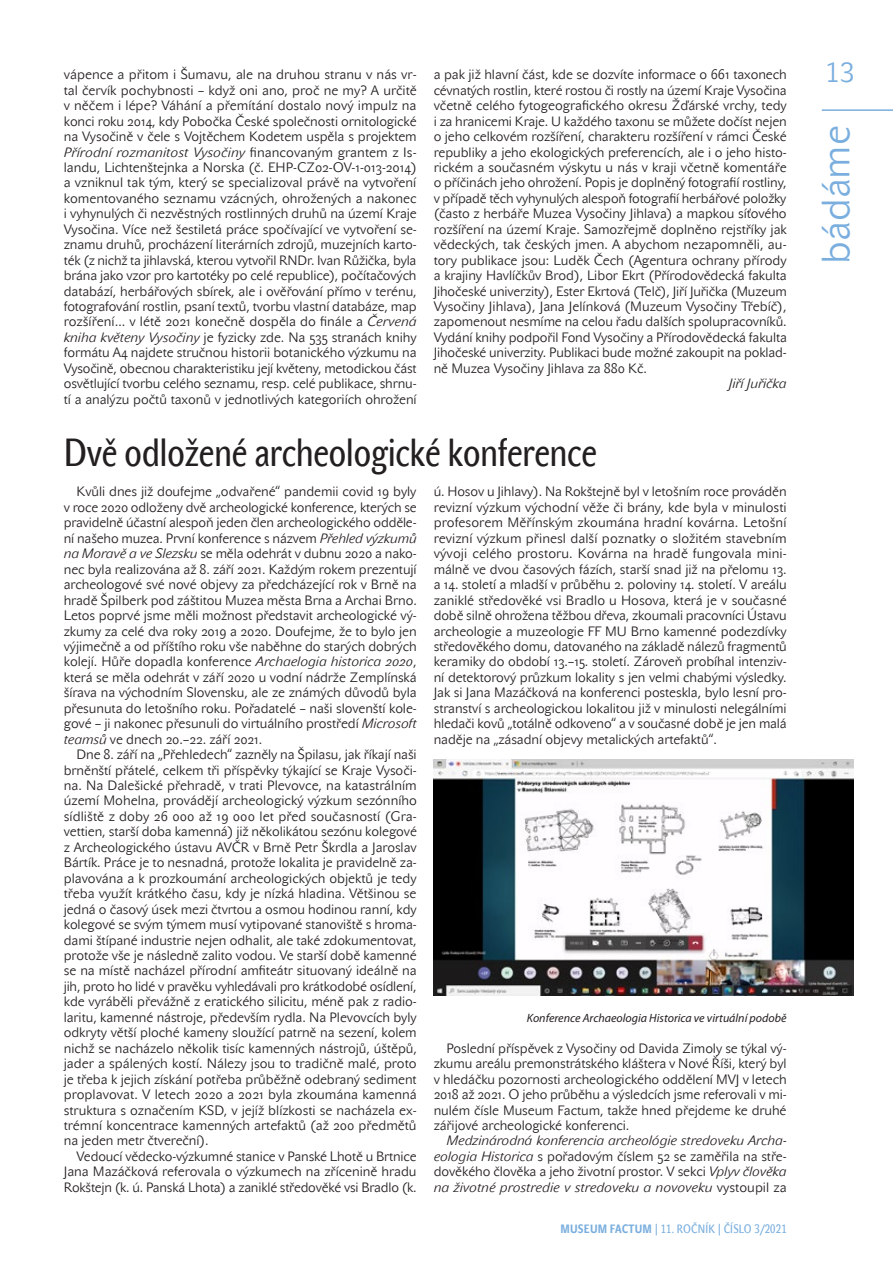
<style>
.page{position:relative;width:893px;height:1263px;background:#fff}
.page>*{position:absolute;margin:0;border:0;box-sizing:border-box;transform-origin:0 0}
.t1{font:39px "John Sans Cond Text CE";color:#231f20}
.kapitola{font:39px "John Sans Lite CE";color:#79aede}
.t2{font:27px "John Sans Lite SCCE";color:#79aede}
.blok{font:13.5px/15.5px "John Sans Lite CE";letter-spacing:-.005em;color:#231f20;text-align:justify}
.blok-2{font:italic 13.5px/15.5px "John Sans Lite CE";color:#231f20;text-align:justify}
.blok_-_podpis{font:italic 13.5px "John Sans Lite CE";letter-spacing:-.005em;color:#231f20}
.popiska{font:italic 12px "Myriad Pro";color:#231f20}
.t3{font:12px "John Sans Cond Text SCCE";letter-spacing:.02em;color:#79aede}
.s1{font-style:italic}
.s2{font-style:normal}
.s3{font-weight:700}
</style>
<div class="page">
<hr style="left:822px;top:109px;width:71px;height:2px;background:#79aede">
<img style="left:434px;top:759px;width:420px;height:236px">
<p class="blok" style="left:64px;top:67px;width:355px">vápence a přitom i Šumavu, ale na druhou stranu v nás vr&shy;tal červík pochybnosti – když oni ano, proč ne my? A určitě v něčem i lépe? Váhání a přemítání dostalo nový impulz na konci roku 2014, kdy Pobočka České společnosti ornitologické na Vysočině v čele s Vojtěchem Kodetem uspěla s projektem <span class="s1">Přírodní rozmanitost Vysočiny</span> financovaným grantem z Is&shy;landu, Lichtenštejnka a Norska (č. EHP-CZ02-OV-1-013-2014) a vzniknul tak tým, který se specializoval právě na vytvoření komentovaného seznamu vzácných, ohrožených a nakonec i vyhynulých či nezvěstných rostlinných druhů na území Kraje Vysočina. Více než šestiletá práce spočívající ve vytvoření se&shy;znamu druhů, procházení literárních zdrojů, muzejních karto&shy;ték (z nichž ta jihlavská, kterou vytvořil RNDr. Ivan Růžička, byla brána jako vzor pro kartotéky po celé republice), počítačových databází, herbářových sbírek, ale i ověřování přímo v terénu, fotografování rostlin, psaní textů, tvorbu vlastní databáze, map rozšíření… v létě 2021 konečně dospěla do finále a <span class="s1">Červená kniha květeny Vysočiny</span> je fyzicky zde. Na 535 stranách knihy formátu A4 najdete stručnou historii botanického výzkumu na Vysočině, obecnou charakteristiku její květeny, metodickou část osvětlující tvorbu celého seznamu, resp. celé publikace, shrnu&shy;tí a analýzu počtů taxonů v jednotlivých kategoriích ohrožení</p>
<p class="blok" style="left:434px;top:67px;width:355px">a pak již hlavní část, kde se dozvíte informace o 661 taxonech cévnatých rostlin, které rostou či rostly na území Kraje Vysočina včetně celého fytogeografického okresu Žďárské vrchy, tedy i za hranicemi Kraje. U každého taxonu se můžete dočíst nejen o jeho celkovém rozšíření, charakteru rozšíření v rámci České republiky a jeho ekologických preferencích, ale i o jeho histo&shy;rickém a současném výskytu u nás v kraji včetně komentáře o příčinách jeho ohrožení. Popis je doplněný fotografií rostliny, v případě těch vyhynulých alespoň fotografií herbářové položky (často z herbáře Muzea Vysočiny Jihlava) a mapkou síťového rozšíření na území Kraje. Samozřejmě doplněno rejstříky jak vědeckých, tak českých jmen. A abychom nezapomněli, au&shy;tory publikace jsou: Luděk Čech (Agentura ochrany přírody a krajiny Havlíčkův Brod), Libor Ekrt (Přírodovědecká fakulta Jihočeské univerzity), Ester Ekrtová (Telč), Jiří Juřička (Muzeum Vysočiny Jihlava), Jana Jelínková (Muzeum Vysočiny Třebíč), zapomenout nesmíme na celou řadu dalších spolupracovníků.<br>Vydání knihy podpořil Fond Vysočiny a Přírodovědecká fakulta Jihočeské univerzity. Publikaci bude možné zakoupit na poklad&shy;ně Muzea Vysočiny Jihlava za 880 Kč.</p>
<p class="blok_-_podpis" style="left:729px;top:376px;width:59px">Jiří Juřička</p>
<h1 class="t1" style="left:64px;top:430px;width:535px">Dvě odložené archeologické konference</h1>
<p class="blok" style="left:64px;top:484px;width:355px;text-indent:13px">Kvůli dnes již doufejme „odvařené“ pandemii covid 19 byly v roce 2020 odloženy dvě archeologické konference, kterých se pravidelně účastní alespoň jeden člen archeologického odděle&shy;ní našeho muzea. První konference s názvem <span class="s1">Přehled výzkumů na Moravě a ve Slezsku</span> se měla odehrát v dubnu 2020 a nako&shy;nec byla realizována až 8. září 2021. Každým rokem prezentují archeologové své nové objevy za předcházející rok v Brně na hradě Špilberk pod záštitou Muzea města Brna a Archai Brno.<br>Letos poprvé jsme měli možnost představit archeologické vý&shy;zkumy za celé dva roky 2019 a 2020. Doufejme, že to bylo jen výjimečně a od příštího roku vše naběhne do starých dobrých kolejí. Hůře dopadla konference <span class="s1">Archaelogia historica 2020</span>, která se měla odehrát v září 2020 u vodní nádrže Zemplínská šírava na východním Slovensku, ale ze známých důvodů byla přesunuta do letošního roku. Pořadatelé – naši slovenští kole&shy;gové – ji nakonec přesunuli do virtuálního prostředí <span class="s1">Microsoft teamsů</span> ve dnech 20.–22. září 2021.</p>
<p class="blok" style="left:64px;top:747px;width:355px;text-indent:13px">Dne 8. září na „Přehledech“ zazněly na Špilasu, jak říkají naši brněnští přátelé, celkem tři příspěvky týkající se Kraje Vysoči&shy;na. Na Dalešické přehradě, v trati Plevovce, na katastrálním území Mohelna, provádějí archeologický výzkum sezónního sídliště z doby 26 000 až 19 000 let před současností (Gra&shy;vettien, starší doba kamenná) již několikátou sezónu kolegové z Archeologického ústavu AVČR v Brně Petr Škrdla a Jaroslav Bártík. Práce je to nesnadná, protože lokalita je pravidelně za&shy;plavována a k prozkoumání archeologických objektů je tedy třeba využít krátkého času, kdy je nízká hladina. Většinou se jedná o časový úsek mezi čtvrtou a osmou hodinou ranní, kdy kolegové se svým týmem musí vytipované stanoviště s hroma&shy;dami štípané industrie nejen odhalit, ale také zdokumentovat, protože vše je následně zalito vodou. Ve starší době kamenné se na místě nacházel přírodní amfiteátr situovaný ideálně na jih, proto ho lidé v pravěku vyhledávali pro krátkodobé osídlení, kde vyráběli převážně z eratického silicitu, méně pak z radio&shy;laritu, kamenné nástroje, především rydla. Na Plevovcích byly odkryty větší ploché kameny sloužící patrně na sezení, kolem nichž se nacházelo několik tisíc kamenných nástrojů, úštěpů, jader a spálených kostí. Nálezy jsou to tradičně malé, proto je třeba k jejich získání potřeba průběžně odebraný sediment proplavovat. V letech 2020 a 2021 byla zkoumána kamenná struktura s označením KSD, v jejíž blízkosti se nacházela ex&shy;trémní koncentrace kamenných artefaktů (až 200 předmětů na jeden metr čtvereční).</p>
<p class="blok" style="left:64px;top:1148px;width:354px;text-indent:13px">Vedoucí vědecko-výzkumné stanice v Panské Lhotě u Brtnice Jana Mazáčková referovala o výzkumech na zřícenině hradu Rokštejn (k. ú. Panská Lhota) a zaniklé středověké vsi Bradlo (k.</p>
<p class="blok" style="left:434px;top:484px;width:355px">ú. Hosov u Jihlavy). Na Rokštejně byl v letošním roce prováděn revizní výzkum východní věže či brány, kde byla v minulosti profesorem Měřínským zkoumána hradní kovárna. Letošní revizní výzkum přinesl další poznatky o složitém stavebním vývoji celého prostoru. Kovárna na hradě fungovala mini&shy;málně ve dvou časových fázích, starší snad již na přelomu 13. a 14. století a mladší v průběhu 2. poloviny 14. století. V areálu zaniklé středověké vsi Bradlo u Hosova, která je v současné době silně ohrožena těžbou dřeva, zkoumali pracovníci Ústavu archeologie a muzeologie FF MU Brno kamenné podezdívky středověkého domu, datovaného na základě nálezů fragmentů keramiky do období 13.–15. století. Zároveň probíhal intenziv&shy;ní detektorový průzkum lokality s jen velmi chabými výsledky.<br>Jak si Jana Mazáčková na konferenci posteskla, bylo lesní pro&shy;stranství s archeologickou lokalitou již v minulosti nelegálními hledači kovů „totálně odkoveno“ a v současné době je jen malá naděje na „zásadní objevy metalických artefaktů“.</p>
<p class="popiska" style="left:527px;top:1010px;width:261px">Konference Archaeologia Historica ve virtuální podobě</p>
<p class="blok" style="left:434px;top:1040px;width:354px;text-indent:13px">Poslední příspěvek z Vysočiny od Davida Zimoly se týkal vý&shy;zkumu areálu premonstrátského kláštera v Nové Říši, který byl v hledáčku pozornosti archeologického oddělení MVJ v letech 2018 až 2021. O jeho průběhu a výsledcích jsme referovali v mi&shy;nulém čísle Museum Factum, takže hned přejdeme ke druhé zářijové archeologické konferenci.</p>
<p class="blok-2" style="left:434px;top:1133px;width:354px;text-indent:13px">Medzinárodná konferencia archeológie stredoveku Archa&shy;eologia Historica <span class="s2">s pořadovým číslem 52 se zaměřila na stře&shy;dověkého člověka a jeho životní prostor. V sekci</span> Vplyv člověka na životné prostredie v stredoveku a novoveku <span class="s2">vystoupil za</span></p>
<p class="t3" style="left:560px;top:1222px;width:228px"><span class="s3">MUSEUM FACTUM</span> | 11. ROČNÍK | ČÍSLO 3/2021</p>
<h2 class="t2" style="left:825px;top:57px;width:31px">13</h2>
<p class="kapitola" style="left:813px;top:263px;width:139px;rotate:-90deg">bádáme</p>
</div>
